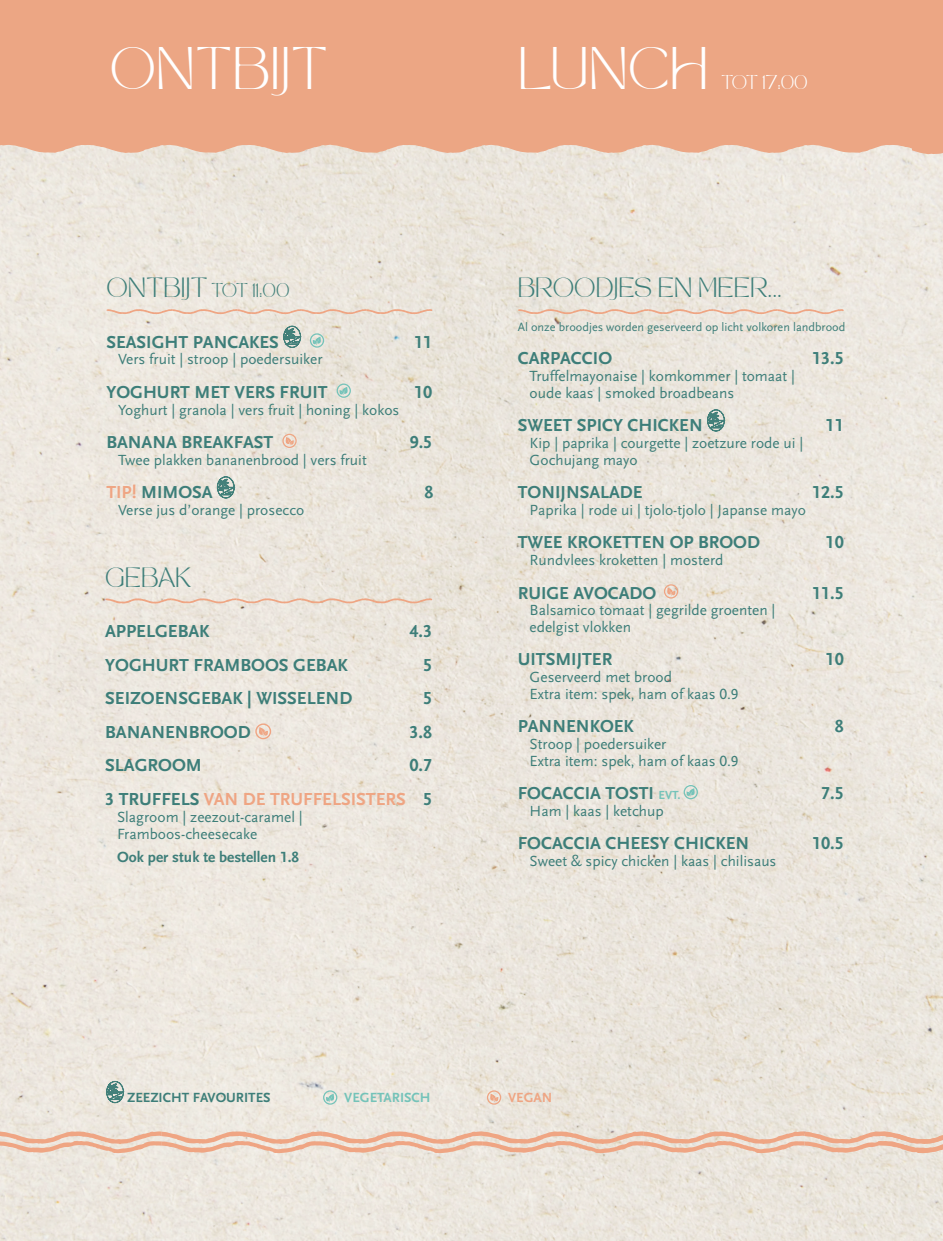
<style>
.page{position:relative;width:943px;height:1241px;background:#fff}
.page>*{position:absolute;margin:0;border:0;box-sizing:border-box;transform-origin:0 0}
.t1{font:42px "TAN MON CHERI Regular";color:#fff}
.t2{font:19.6px "TAN MON CHERI Regular";color:#3d7e79}
.t3{font:19.43px "TAN MON CHERI Regular";color:#3d7e79}
.t4{font:18.2px "Scala Sans Bold LF";color:#3d7e79}
.t5{font:18.2px "Scala Sans Bold LF";color:#efa583}
.t6{font:18.03px "Scala Sans Bold LF";color:#3d7e79}
.t7{font:15.4px/16.8px "Scala Sans Regular LF";color:#3d7e79}
.t8{font:15.4px "Scala Sans Regular LF";color:#42807a}
.t9{font:15.4px "Scala Sans Bold LF";color:#3d7e79}
.t10{font:14px "TAN MON CHERI Regular";letter-spacing:-.055em;color:#42807a}
.t11{font:14px "TAN MON CHERI Regular";letter-spacing:-.055em;color:#fff}
.t12{font:13.83px "Scala Sans Bold LF";color:#3d7e79}
.t13{font:13.83px "Scala Sans Bold LF";color:#74c3b9}
.t14{font:13.83px "Scala Sans Bold LF";color:#efa583}
.t15{font:12.25px "Scala Sans Regular LF";color:#3d7e79}
.s1{font-size:19.43px;color:#3d7e79}
.s2{font-size:18.2px;color:#efa583}
.s3{color:#3d7e79}
.s4{font-size:12.25px;color:#74c3b9}
</style>
<div class="page">
<img style="left:0;top:153px;width:943px;height:1087px">
<div style="left:0;top:0;width:912px;height:153px;background:#eca684"></div>
<svg style="left:106px;top:309px;width:326px;height:5px"></svg>
<svg style="left:283px;top:326px;width:18px;height:22px"></svg>
<div style="left:310px;top:333px;width:14px;height:14px;border:1px solid #74c3b9;border-radius:50%"></div>
<svg style="left:313px;top:336px;width:8px;height:9px"></svg>
<div style="left:336px;top:383px;width:15px;height:15px;border:1px solid #74c3b9;border-radius:50%"></div>
<svg style="left:339px;top:387px;width:9px;height:8px"></svg>
<div style="left:282px;top:433px;width:15px;height:15px;border:1px solid #efa583;border-radius:50%"></div>
<svg style="left:285px;top:437px;width:9px;height:8px"></svg>
<svg style="left:217px;top:476px;width:18px;height:22px"></svg>
<div style="left:487px;top:1090px;width:14px;height:14px;border:1px solid #efa583;border-radius:50%"></div>
<svg style="left:490px;top:1093px;width:8px;height:8px"></svg>
<svg style="left:106px;top:1080px;width:18px;height:22px"></svg>
<div style="left:323px;top:1090px;width:14px;height:14px;border:1px solid #74c3b9;border-radius:50%"></div>
<svg style="left:326px;top:1093px;width:8px;height:8px"></svg>
<svg style="left:518px;top:309px;width:325px;height:5px"></svg>
<svg style="left:707px;top:409px;width:18px;height:22px"></svg>
<div style="left:664px;top:584px;width:14px;height:14px;border:1px solid #efa583;border-radius:50%"></div>
<svg style="left:667px;top:587px;width:8px;height:8px"></svg>
<div style="left:683px;top:784px;width:15px;height:15px;border:1px solid #74c3b9;border-radius:50%"></div>
<svg style="left:686px;top:788px;width:8px;height:8px"></svg>
<svg style="left:105px;top:598px;width:327px;height:5px"></svg>
<div style="left:255px;top:723px;width:16px;height:16px;border:1px solid #efa583;border-radius:50%"></div>
<svg style="left:259px;top:727px;width:9px;height:9px"></svg>
<div style="left:912px;top:0;width:31px;height:154px;background:#eca684"></div>
<svg style="left:0;top:1131px;width:943px;height:21px"></svg>
<p class="t1" style="left:110px;top:38px;width:220px">ONTBIJT</p>
<p class="t10" style="left:106px;top:280px;width:185px"><span class="s1">ONTBIJT</span> TOT 11:00</p>
<p class="t6" style="left:106px;top:332px;width:174px">SEASIGHT PANCAKES</p>
<p class="t6" style="left:414px;top:332px;width:20px">11</p>
<p class="t7" style="left:118px;top:351px;width:206px">Vers fruit | stroop | poedersuiker</p>
<p class="t6" style="left:106px;top:382px;width:223px">YOGHURT MET VERS FRUIT</p>
<p class="t6" style="left:414px;top:382px;width:20px">10</p>
<p class="t7" style="left:118px;top:401px;width:282px">Yoghurt | granola | vers fruit | honing | kokos</p>
<p class="t6" style="left:106px;top:432px;width:168px">BANANA BREAKFAST</p>
<p class="t6" style="left:409px;top:432px;width:24px">9.5</p>
<p class="t7" style="left:118px;top:451px;width:250px">Twee plakken bananenbrood | vers fruit</p>
<p class="t6" style="left:106px;top:482px;width:108px"><span class="s2">TIP!</span> MIMOSA</p>
<p class="t6" style="left:424px;top:482px;width:11px">8</p>
<p class="t7" style="left:118px;top:502px;width:187px">Verse jus d’orange | prosecco</p>
<p class="t2" style="left:105px;top:562px;width:88px">GEBAK</p>
<p class="t4" style="left:105px;top:621px;width:106px">APPELGEBAK</p>
<p class="t4" style="left:409px;top:621px;width:24px">4.3</p>
<p class="t4" style="left:105px;top:655px;width:244px">YOGHURT FRAMBOOS GEBAK</p>
<p class="t4" style="left:423px;top:655px;width:11px">5</p>
<p class="t4" style="left:105px;top:688px;width:248px">SEIZOENSGEBAK | WISSELEND</p>
<p class="t4" style="left:423px;top:688px;width:11px">5</p>
<p class="t4" style="left:105px;top:722px;width:147px">BANANENBROOD</p>
<p class="t4" style="left:409px;top:722px;width:24px">3.8</p>
<p class="t4" style="left:105px;top:755px;width:98px">SLAGROOM</p>
<p class="t4" style="left:409px;top:755px;width:24px">0.7</p>
<p class="t5" style="left:105px;top:789px;width:328px"><span class="s3">3 TRUFFELS</span> VAN DE TRUFFELSISTERS <span class="s3">5</span></p>
<p class="t7" style="left:117px;top:808px;width:187px">Slagroom | zeezout-caramel |</p>
<p class="t7" style="left:117px;top:826px;width:142px">Framboos-cheesecake</p>
<p class="t9" style="left:117px;top:848px;width:184px">Ook per stuk te bestellen 1.8</p>
<p class="t1" style="left:518px;top:38px;width:192px">LUNCH</p>
<p class="t11" style="left:721px;top:72px;width:88px">TOT 17:00</p>
<p class="t3" style="left:518px;top:273px;width:265px">BROODJES EN MEER...</p>
<p class="t15" style="left:518px;top:320px;width:329px">Al onze broodjes worden geserveerd op licht volkoren landbrood</p>
<p class="t6" style="left:518px;top:349px;width:96px">CARPACCIO</p>
<p class="t6" style="left:812px;top:349px;width:33px">13.5</p>
<p class="t7" style="left:529px;top:368px;width:267px">Truffelmayonaise | komkommer | tomaat | oude kaas | smoked broadbeans</p>
<p class="t6" style="left:518px;top:415px;width:186px">SWEET SPICY CHICKEN</p>
<p class="t6" style="left:825px;top:415px;width:20px">11</p>
<p class="t7" style="left:529px;top:435px;width:275px">Kip | paprika | courgette | zoetzure rode ui |</p>
<p class="t7" style="left:529px;top:451px;width:109px">Gochujang mayo</p>
<p class="t6" style="left:518px;top:482px;width:126px">TONIJNSALADE</p>
<p class="t6" style="left:812px;top:482px;width:33px">12.5</p>
<p class="t8" style="left:529px;top:501px;width:278px">Paprika | rode ui | tjolo-tjolo | Japanse mayo</p>
<p class="t6" style="left:518px;top:532px;width:244px">TWEE KROKETTEN OP BROOD</p>
<p class="t6" style="left:825px;top:532px;width:20px">10</p>
<p class="t7" style="left:529px;top:552px;width:195px">Rundvlees kroketten | mosterd</p>
<p class="t6" style="left:518px;top:583px;width:140px">RUIGE AVOCADO</p>
<p class="t6" style="left:812px;top:583px;width:33px">11.5</p>
<p class="t7" style="left:529px;top:602px;width:247px">Balsamico tomaat | gegrilde groenten |</p>
<p class="t7" style="left:529px;top:618px;width:103px">edelgist vlokken</p>
<p class="t6" style="left:518px;top:649px;width:96px">UITSMIJTER</p>
<p class="t6" style="left:825px;top:649px;width:20px">10</p>
<p class="t7" style="left:529px;top:669px;width:144px">Geserveerd met brood</p>
<p class="t7" style="left:529px;top:685px;width:210px">Extra item: spek, ham of kaas 0.9</p>
<p class="t6" style="left:518px;top:716px;width:118px">PANNENKOEK</p>
<p class="t6" style="left:834px;top:716px;width:11px">8</p>
<p class="t7" style="left:529px;top:735px;width:138px">Stroop | poedersuiker</p>
<p class="t7" style="left:529px;top:752px;width:210px">Extra item: spek, ham of kaas 0.9</p>
<p class="t6" style="left:518px;top:783px;width:164px">FOCACCIA TOSTI <span class="s4">EVT.</span></p>
<p class="t6" style="left:821px;top:783px;width:24px">7.5</p>
<p class="t7" style="left:529px;top:802px;width:135px">Ham | kaas | ketchup</p>
<p class="t6" style="left:518px;top:833px;width:233px">FOCACCIA CHEESY CHICKEN</p>
<p class="t6" style="left:812px;top:833px;width:33px">10.5</p>
<p class="t7" style="left:529px;top:853px;width:248px">Sweet &amp; spicy chicken | kaas | chilisaus</p>
<p class="t12" style="left:127px;top:1089px;width:145px">ZEEZICHT FAVOURITES</p>
<p class="t13" style="left:344px;top:1089px;width:88px">VEGETARISCH</p>
<p class="t14" style="left:508px;top:1089px;width:46px">VEGAN</p>
</div>
